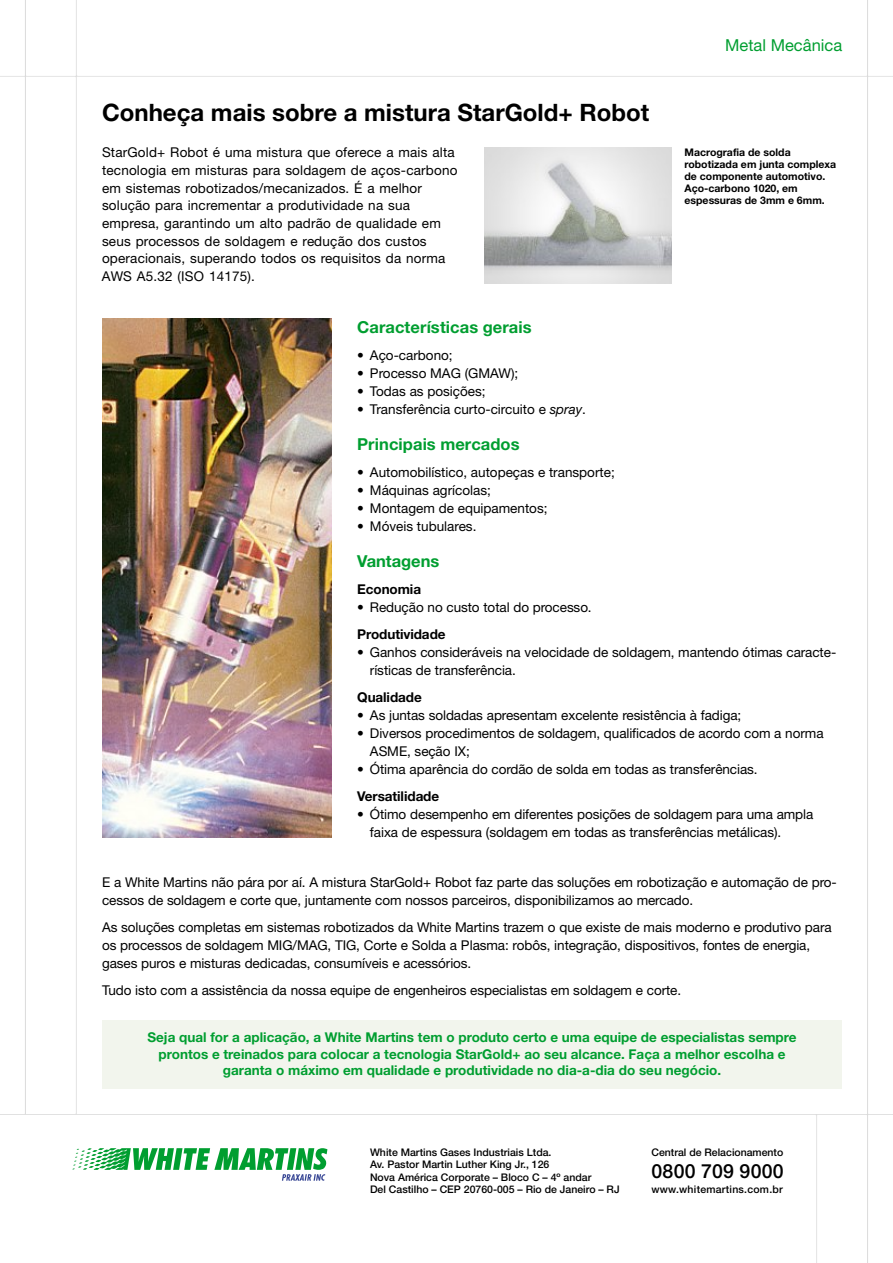
<style>
.page{position:relative;width:893px;height:1263px;background:#fff}
.page>*{position:absolute;margin:0;border:0;box-sizing:border-box;transform-origin:0 0}
.t1{font:700 24px "Helvetica Neue";color:#000}
.t2{font:500 19.5px "Helvetica Neue";letter-spacing:.015em;color:#000}
.t3{font:700 16.5px "Helvetica Neue";color:#009e30}
.t4{font:16.5px "Helvetica Neue";color:#009e30}
.t5{font:13.5px/17.7px "Helvetica Neue";color:#000}
.t6{font:700 13.5px/16.5px "Helvetica Neue";color:#009e30;text-align:center}
.t7{font:700 13.5px "Helvetica Neue";color:#000}
.t8{font:500 10.5px/12.3px "Helvetica Neue";color:#000}
.t9{font:700 10.5px/12px "Helvetica Neue";color:#000}
.t10{font:500 10.5px "Helvetica Neue";letter-spacing:.02em;color:#000}
.s1{font-style:italic}
</style>
<div class="page">
<img style="left:0;top:0;width:893px;height:1263px">
<svg style="left:72px;top:1148px;width:255px;height:33px"></svg>
<img style="left:485px;top:147px;width:187px;height:136px">
<div style="left:102px;top:1020px;width:740px;height:69px;background:#f2f5ed"></div>
<img style="left:102px;top:319px;width:230px;height:519px">
<p class="t4" style="left:725px;top:38px;width:119px">Metal Mecânica</p>
<h1 class="t1" style="left:102px;top:103px;width:549px">Conheça mais sobre a mistura StarGold+ Robot</h1>
<p class="t5" style="left:102px;top:144px;width:357px">StarGold+ Robot é uma mistura que oferece a mais alta tecnologia em misturas para soldagem de aços-carbono em sistemas robotizados/mecanizados. É a melhor solução para incrementar a produtividade na sua empresa, garantindo um alto padrão de qualidade em seus processos de soldagem e redução dos custos operacionais, superando todos os requisitos da norma AWS A5.32 (ISO 14175).</p>
<p class="t9" style="left:685px;top:147px;width:153px">Macrografia de solda robotizada em junta complexa de componente automotivo.<br>Aço-carbono 1020, em espessuras de 3mm e 6mm.</p>
<p class="t3" style="left:357px;top:320px;width:176px">Características gerais</p>
<p class="t5" style="left:357px;top:347px;width:97px">• Aço-carbono;</p>
<p class="t5" style="left:357px;top:365px;width:163px">• Processo MAG (GMAW);</p>
<p class="t5" style="left:357px;top:383px;width:130px">• Todas as posições;</p>
<p class="t5" style="left:357px;top:401px;width:230px">• Transferência curto-circuito e <span class="s1">spray</span>.</p>
<p class="t3" style="left:357px;top:437px;width:164px">Principais mercados</p>
<p class="t5" style="left:357px;top:464px;width:259px">• Automobilístico, autopeças e transporte;</p>
<p class="t5" style="left:357px;top:482px;width:135px">• Máquinas agrícolas;</p>
<p class="t5" style="left:357px;top:500px;width:192px">• Montagem de equipamentos;</p>
<p class="t5" style="left:357px;top:518px;width:121px">• Móveis tubulares.</p>
<p class="t3" style="left:357px;top:554px;width:84px">Vantagens</p>
<p class="t7" style="left:357px;top:583px;width:66px">Economia</p>
<p class="t5" style="left:357px;top:599px;width:236px">• Redução no custo total do processo.</p>
<p class="t7" style="left:357px;top:628px;width:90px">Produtividade</p>
<p class="t5" style="left:370px;top:644px;width:468px;text-indent:-13px">• Ganhos consideráveis na velocidade de soldagem, mantendo ótimas caracte&shy;rísticas de transferência.</p>
<p class="t7" style="left:357px;top:691px;width:66px">Qualidade</p>
<p class="t5" style="left:357px;top:707px;width:386px">• As juntas soldadas apresentam excelente resistência à fadiga;</p>
<p class="t5" style="left:370px;top:725px;width:455px;text-indent:-13px">• Diversos procedimentos de soldagem, qualificados de acordo com a norma<br>ASME, seção IX;</p>
<p class="t5" style="left:357px;top:761px;width:402px">• Ótima aparência do cordão de solda em todas as transferências.</p>
<p class="t7" style="left:357px;top:790px;width:84px">Versatilidade</p>
<p class="t5" style="left:370px;top:806px;width:445px;text-indent:-13px">• Ótimo desempenho em diferentes posições de soldagem para uma ampla faixa de espessura (soldagem em todas as transferências metálicas).</p>
<p class="t5" style="left:102px;top:874px;width:736px">E a White Martins não pára por aí. A mistura StarGold+ Robot faz parte das soluções em robotização e automação de pro&shy;cessos de soldagem e corte que, juntamente com nossos parceiros, disponibilizamos ao mercado.</p>
<p class="t5" style="left:102px;top:919px;width:731px">As soluções completas em sistemas robotizados da White Martins trazem o que existe de mais moderno e produtivo para os processos de soldagem MIG/MAG, TIG, Corte e Solda a Plasma: robôs, integração, dispositivos, fontes de energia, gases puros e misturas dedicadas, consumíveis e acessórios.</p>
<p class="t5" style="left:102px;top:982px;width:581px">Tudo isto com a assistência da nossa equipe de engenheiros especialistas em soldagem e corte.</p>
<p class="t6" style="left:147px;top:1030px;width:651px">Seja qual for a aplicação, a White Martins tem o produto certo e uma equipe de especialistas sempre prontos e treinados para colocar a tecnologia StarGold+ ao seu alcance. Faça a melhor escolha e garanta o máximo em qualidade e produtividade no dia-a-dia do seu negócio.</p>
<p class="t8" style="left:370px;top:1147px;width:251px">White Martins Gases Industriais Ltda.<br>Av. Pastor Martin Luther King Jr., 126<br>Nova América Corporate – Bloco C – 4º andar<br>Del Castilho – CEP 20760-005 – Rio de Janeiro – RJ</p>
<p class="t8" style="left:651px;top:1147px;width:133px">Central de Relacionamento</p>
<h2 class="t2" style="left:651px;top:1162px;width:134px">0800 709 9000</h2>
<p class="t10" style="left:651px;top:1185px;width:133px">www.whitemartins.com.br</p>
</div>
